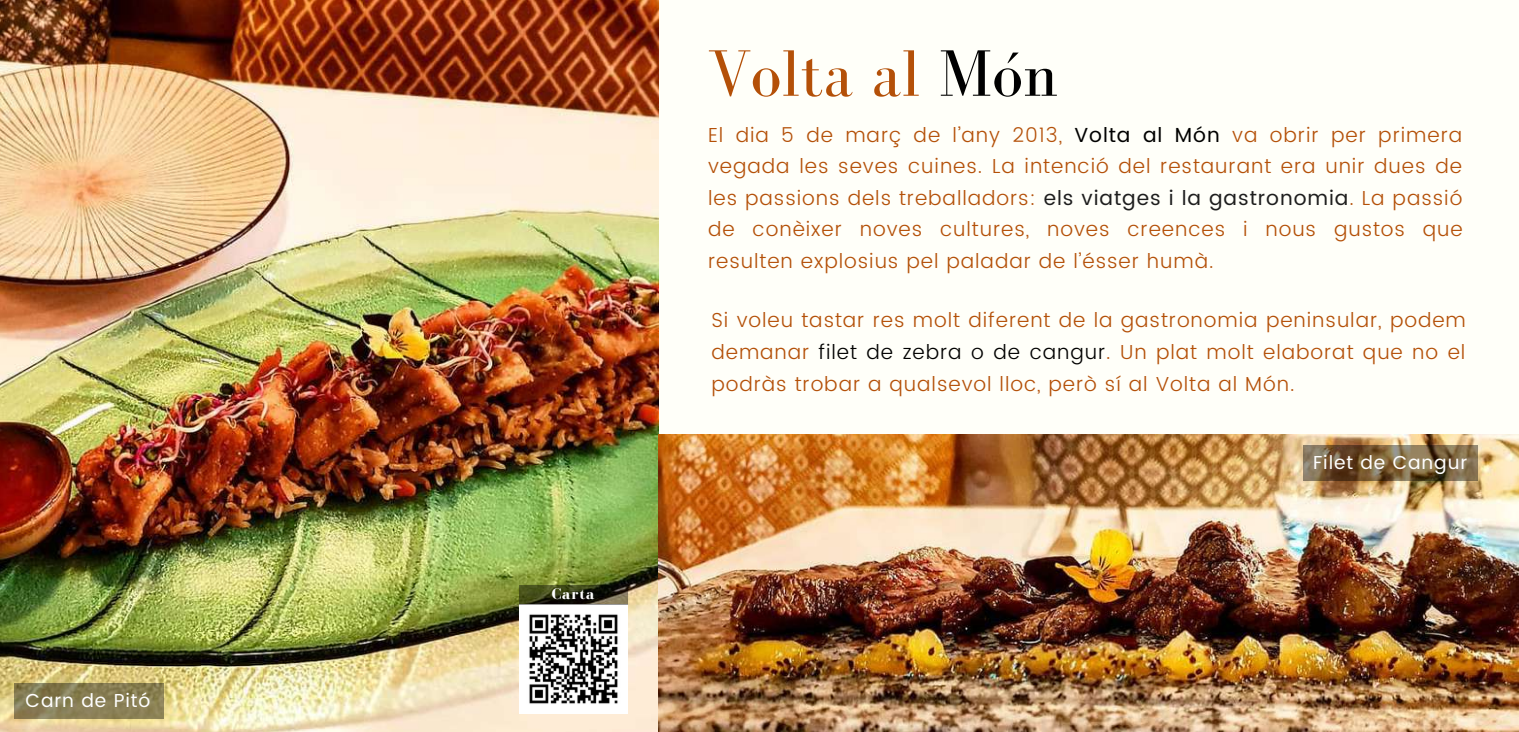
<style>
.page{position:relative;width:1519px;height:732px;background:#fff}
.page>*{position:absolute;margin:0;border:0;box-sizing:border-box;transform-origin:0 0}
.t1{font:67.5px "Bodoni FLF";color:#b45008}
.t2{font:300 20.25px/31.5px "Poppins";letter-spacing:.045em;color:#b45008;text-align:justify}
.t3{font:18.75px "Poppins";letter-spacing:.045em;color:#fff}
.t4{font:700 15.75px "Bodoni FLF";letter-spacing:.045em;color:#fff}
.s1{color:#000}
.s2{font-weight:400;color:#000}
.s3{font-weight:400;color:#1e1e1e}
</style>
<div class="page">
<div style="left:0;top:0;width:1519px;height:731px;background:#fffff9"></div>
<img style="left:0;top:0;width:658px;height:731px">
<img style="left:659px;top:434px;width:860px;height:297px">
<img style="left:520px;top:604px;width:108px;height:108px">
<svg style="left:1303px;top:445px;width:174px;height:35px;background:#776040"></svg>
<svg style="left:14px;top:683px;width:149px;height:35px;background:#867d53"></svg>
<svg style="left:520px;top:584px;width:108px;height:20px;background:#36391b"></svg>
<p class="t3" style="left:26px;top:689px;width:126px">Carn de Pitó</p>
<p class="t4" style="left:552px;top:584px;width:44px">Carta</p>
<h1 class="t1" style="left:708px;top:37px;width:352px">Volta al <span class="s1">Món</span></h1>
<p class="t2" style="left:708px;top:119px;width:756px">El dia 5 de març de l’any 2013, <span class="s2">Volta al Món</span> va obrir per primera vegada les seves cuines. La intenció del restaurant era unir dues de les passions dels treballadors: <span class="s3">els viatges i la gastronomia</span>. La passió de conèixer noves cultures, noves creences i nous gustos que resulten explosius pel paladar de l’ésser humà.</p>
<p class="t2" style="left:711px;top:304px;width:756px">Si voleu tastar res molt diferent de la gastronomia peninsular, podem demanar <span class="s1">filet de zebra o de cangur</span>. Un plat molt elaborat que no el podràs trobar a qualsevol lloc, però sí al Volta al Món.</p>
<p class="t3" style="left:1313px;top:451px;width:156px">Filet de Cangur</p>
</div>
